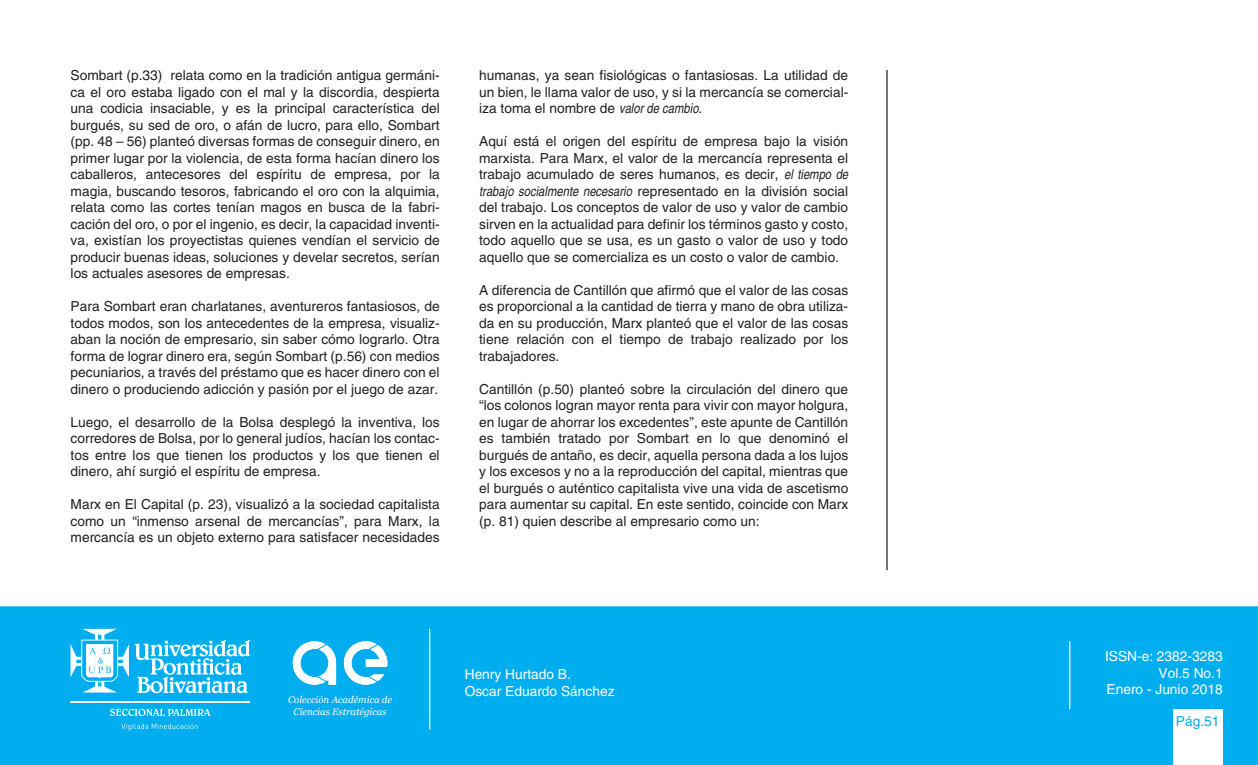
<style>
.page{position:relative;width:1258px;height:765px;background:#fff}
.page>*{position:absolute;margin:0;border:0;box-sizing:border-box;transform-origin:0 0}
.t1{font:13.75px/16.5px "Helvetica";color:#231f20;text-align:justify}
.t2{font:13.75px/16.5px "Helvetica";color:#fff}
.t3{font:13.75px "Helvetica";color:#00aeef}
.t4{font:italic 9.75px/11.6px "Georgia";color:#fff;text-align:center}
.s1{font-style:italic;font-stretch:condensed}
</style>
<div class="page">
<div style="left:0;top:606px;width:1258px;height:159px;background:#00aeef"></div>
<div style="left:1173px;top:709px;width:49px;height:56px;background:#fff"></div>
<hr style="left:1069px;top:641px;width:1px;height:68px;background:#fff">
<svg style="left:292px;top:641px;width:95px;height:44px"></svg>
<svg style="left:121px;top:724px;width:77px;height:6px"></svg>
<svg style="left:135px;top:640px;width:115px;height:53px"></svg>
<svg style="left:70px;top:629px;width:59px;height:64px"></svg>
<svg style="left:110px;top:709px;width:100px;height:7px"></svg>
<hr style="left:70px;top:701px;width:180px;height:1px;background:#fff">
<hr style="left:429px;top:629px;width:1px;height:101px;background:#fff">
<hr style="left:886px;top:70px;width:2px;height:500px;background:#231f20">
<p class="t1" style="left:71px;top:67px;width:371px">Sombart (p.33) relata como en la tradición antigua germáni&shy;ca el oro estaba ligado con el mal y la discordia, despierta una codicia insaciable, y es la principal característica del burgués, su sed de oro, o afán de lucro, para ello, Sombart (pp. 48 – 56) planteó diversas formas de conseguir dinero, en primer lugar por la violencia, de esta forma hacían dinero los caballeros, antecesores del espíritu de empresa, por la magia, buscando tesoros, fabricando el oro con la alquimia, relata como las cortes tenían magos en busca de la fabri&shy;cación del oro, o por el ingenio, es decir, la capacidad inventi&shy;va, existían los proyectistas quienes vendían el servicio de producir buenas ideas, soluciones y develar secretos, serían los actuales asesores de empresas.</p>
<p class="t1" style="left:71px;top:298px;width:371px">Para Sombart eran charlatanes, aventureros fantasiosos, de todos modos, son los antecedentes de la empresa, visualiz&shy;aban la noción de empresario, sin saber cómo lograrlo. Otra forma de lograr dinero era, según Sombart (p.56) con medios pecuniarios, a través del préstamo que es hacer dinero con el dinero o produciendo adicción y pasión por el juego de azar.</p>
<p class="t1" style="left:71px;top:414px;width:371px">Luego, el desarrollo de la Bolsa desplegó la inventiva, los corredores de Bolsa, por lo general judíos, hacían los contac&shy;tos entre los que tienen los productos y los que tienen el dinero, ahí surgió el espíritu de empresa.</p>
<p class="t1" style="left:71px;top:496px;width:371px">Marx en El Capital (p. 23), visualizó a la sociedad capitalista como un “inmenso arsenal de mercancías”, para Marx, la mercancía es un objeto externo para satisfacer necesidades</p>
<p class="t1" style="left:479px;top:67px;width:371px">humanas, ya sean fisiológicas o fantasiosas. La utilidad de un bien, le llama valor de uso, y si la mercancía se comercial&shy;iza toma el nombre de <span class="s1">valor de cambio</span>.</p>
<p class="t1" style="left:479px;top:133px;width:371px">Aquí está el origen del espíritu de empresa bajo la visión marxista. Para Marx, el valor de la mercancía representa el trabajo acumulado de seres humanos, es decir, <span class="s1">el tiempo de trabajo socialmente necesario</span> representado en la división social del trabajo. Los conceptos de valor de uso y valor de cambio sirven en la actualidad para definir los términos gasto y costo, todo aquello que se usa, es un gasto o valor de uso y todo aquello que se comercializa es un costo o valor de cambio.</p>
<p class="t1" style="left:479px;top:282px;width:371px">A diferencia de Cantillón que afirmó que el valor de las cosas es proporcional a la cantidad de tierra y mano de obra utiliza&shy;da en su producción, Marx planteó que el valor de las cosas tiene relación con el tiempo de trabajo realizado por los trabajadores.</p>
<p class="t1" style="left:479px;top:381px;width:371px">Cantillón (p.50) planteó sobre la circulación del dinero que “los colonos logran mayor renta para vivir con mayor holgura, en lugar de ahorrar los excedentes”, este apunte de Cantillón es también tratado por Sombart en lo que denominó el burgués de antaño, es decir, aquella persona dada a los lujos y los excesos y no a la reproducción del capital, mientras que el burgués o auténtico capitalista vive una vida de ascetismo para aumentar su capital. En este sentido, coincide con Marx (p. 81) quien describe al empresario como un:</p>
<p class="t4" style="left:288px;top:694px;width:106px">Colección Académica de<br>Ciencias Estratégicas</p>
<p class="t2" style="left:465px;top:666px;width:151px">Henry Hurtado B.<br>Oscar Eduardo Sánchez</p>
<p class="t2" style="left:1105px;top:648px;width:119px;text-align:right">ISSN-e: 2382-3283<br>Vol.5 No.1<br>Enero - Junio 2018</p>
<p class="t3" style="left:1176px;top:713px;width:45px">Pág.51</p>
</div>
